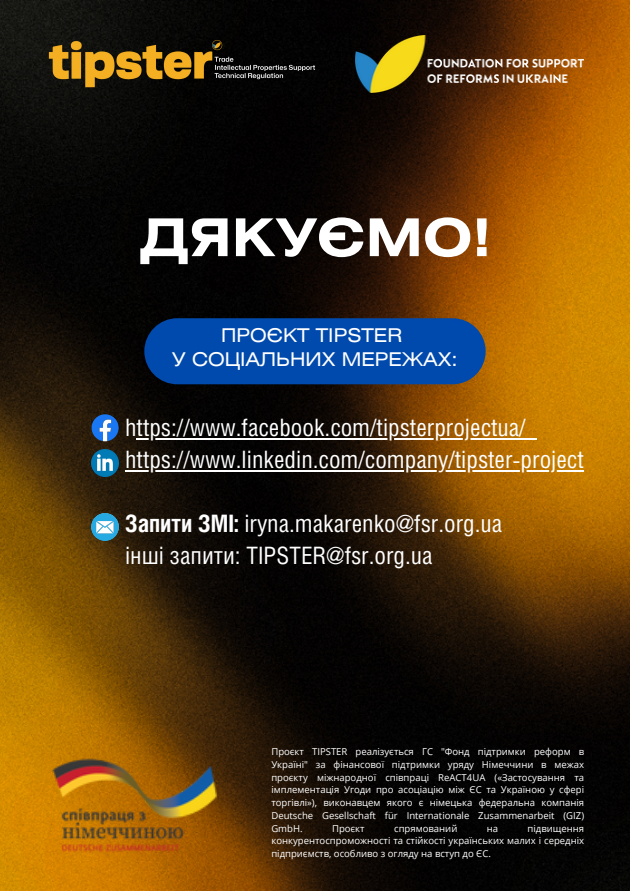
<style>
.page{position:relative;width:630px;height:891px;background:#fff}
.page>*{position:absolute;margin:0;border:0;box-sizing:border-box;transform-origin:0 0}
.t1{font:700 52px "Helios Ext";color:#fff}
.t2{font:24px "Helios Cond";color:#fff}
.t3{font:18.8px/24px "Helios Ext";color:#fff;text-align:center}
.t4{font:9.6px/12.8px "Open Sans";color:#fff;text-align:justify}
.s1{font-weight:700}
</style>
<div class="page">
<img style="left:0;top:0;width:630px;height:891px">
<div style="left:144px;top:318px;width:342px;height:66px;background:#004aad;border-radius:33px"></div>
<img style="left:46px;top:39px;width:273px;height:51px">
<img style="left:356px;top:35px;width:228px;height:57px">
<img style="left:46px;top:751px;width:180px;height:108px">
<svg style="left:92px;top:414px;width:27px;height:27px"></svg>
<img style="left:92px;top:450px;width:27px;height:27px">
<img style="left:92px;top:513px;width:27px;height:27px">
<hr style="left:137px;top:438px;width:389px;height:2px;background:#fff">
<svg style="left:526px;top:438px;width:11px;height:2px"></svg>
<hr style="left:125px;top:470px;width:459px;height:2px;background:#fff">
<h1 class="t1" style="left:139px;top:218px;width:354px">ДЯКУЄМО!</h1>
<p class="t3" style="left:172px;top:325px;width:287px">ПРОЄКТ TIPSTER<br>У СОЦІАЛЬНИХ МЕРЕЖАХ:</p>
<h3 class="t2" style="left:125px;top:413px;width:402px">https://www.facebook.com/tipsterprojectua/</h3>
<h2 class="t2" style="left:125px;top:445px;width:460px">https://www.linkedin.com/company/tipster-project</h2>
<h2 class="t2" style="left:125px;top:509px;width:379px"><span class="s1">Запити ЗМІ:</span> iryna.makarenko@fsr.org.ua</h2>
<p class="t2" style="left:125px;top:541px;width:309px">інші запити: TIPSTER@fsr.org.ua</p>
<p class="t4" style="left:271px;top:745px;width:314px">Проєкт TIPSTER реалізується ГС "Фонд підтримки реформ в Україні" за фінансової підтримки уряду Німеччини в межах проєкту міжнародної співпраці ReACT4UA («Застосування та імплементація Угоди про асоціацію між ЄС та Україною у сфері торгівлі»), виконавцем якого є німецька федеральна компанія Deutsche Gesellschaft für Internationale Zusammenarbeit (GIZ)<br>GmbH.</p>
<p class="t4" style="left:332px;top:821px;width:34px">Проєкт</p>
<p class="t4" style="left:394px;top:821px;width:65px">спрямований</p>
<p class="t4" style="left:487px;top:821px;width:13px">на</p>
<p class="t4" style="left:271px;top:821px;width:314px;text-indent:256px">підвищення конкурентоспроможності та стійкості українських малих і середніх підприємств, особливо з огляду на вступ до ЄС.</p>
</div>
